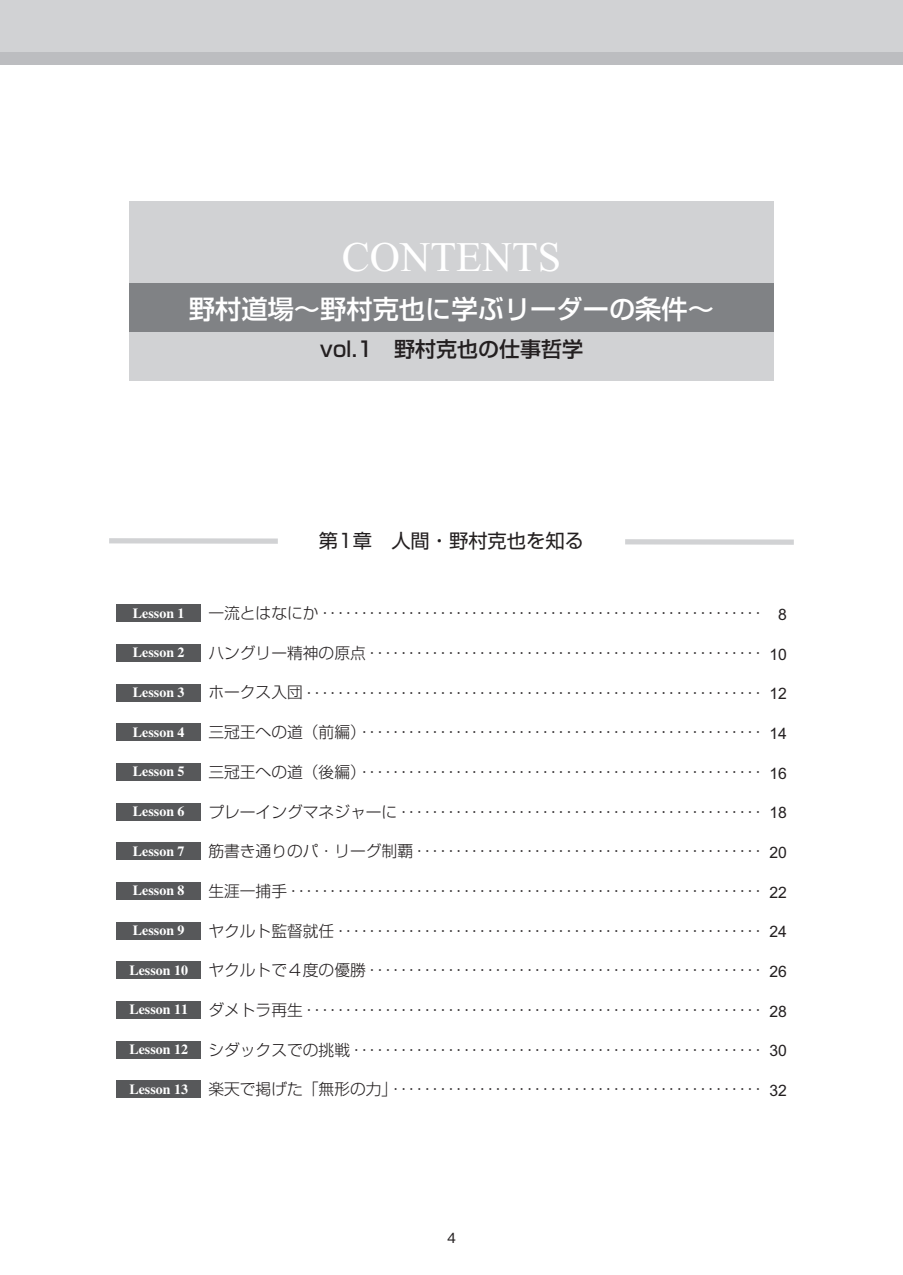
<style>
.page{position:relative;width:903px;height:1275px;background:#fff}
.page>*{position:absolute;margin:0;border:0;box-sizing:border-box;transform-origin:0 0}
.t1{font:42px "Times New Roman";color:#fff}
.t2{font:26.25px "Shin Go Pro Medium 90 pv RKSJ H";color:#fff}
.t3{font:21px "Shin Go Pro Medium 90 pv RKSJ H";color:#231f20}
.t4{font:19.25px "Shin Go Pro Regular 90 pv RKSJ H";letter-spacing:-.005em;color:#231f20}
.t5{font:15.75px "Shin Go Pro Light 90 pv RKSJ H";color:#231f20}
.t6{font:15.75px "Arial";color:#231f20}
.t7{font:700 14px "Times";color:#fff}
.t8{font:500 14px "Gothic BBB Pro";color:#231f20}
</style>
<div class="page">
<div style="left:0;top:0;width:903px;height:64px;background:#d1d2d4"></div>
<div style="left:0;top:52px;width:903px;height:12px;background:#bcbdc0"></div>
<div style="left:129px;top:202px;width:645px;height:179px;background:#d1d2d4"></div>
<div style="left:129px;top:283px;width:645px;height:48px;background:#808285"></div>
<svg style="left:109px;top:538px;width:685px;height:7px"></svg>
<div style="left:117px;top:604px;width:84px;height:18px;background:#57585a"></div>
<div style="left:117px;top:644px;width:84px;height:18px;background:#57585a"></div>
<div style="left:117px;top:684px;width:84px;height:17px;background:#57585a"></div>
<div style="left:117px;top:723px;width:84px;height:18px;background:#57585a"></div>
<div style="left:117px;top:763px;width:84px;height:18px;background:#57585a"></div>
<div style="left:117px;top:803px;width:84px;height:18px;background:#57585a"></div>
<div style="left:117px;top:842px;width:84px;height:18px;background:#57585a"></div>
<div style="left:117px;top:882px;width:84px;height:18px;background:#57585a"></div>
<div style="left:117px;top:922px;width:84px;height:18px;background:#57585a"></div>
<div style="left:117px;top:961px;width:84px;height:18px;background:#57585a"></div>
<div style="left:117px;top:1001px;width:84px;height:18px;background:#57585a"></div>
<div style="left:117px;top:1041px;width:84px;height:18px;background:#57585a"></div>
<div style="left:117px;top:1080px;width:84px;height:18px;background:#57585a"></div>
<h1 class="t1" style="left:342px;top:228px;width:221px">CONTENTS</h1>
<h2 class="t2" style="left:189px;top:287px;width:527px">野村道場～野村克也に学ぶリーダーの条件～</h2>
<h3 class="t3" style="left:320px;top:332px;width:265px">vol.1　野村克也の仕事哲学</h3>
<p class="t4" style="left:319px;top:525px;width:266px">第1章　人間・野村克也を知る</p>
<p class="t7" style="left:133px;top:599px;width:53px">Lesson 1</p>
<p class="t7" style="left:133px;top:639px;width:53px">Lesson 2</p>
<p class="t7" style="left:133px;top:679px;width:53px">Lesson 3</p>
<p class="t7" style="left:133px;top:718px;width:53px">Lesson 4</p>
<p class="t7" style="left:133px;top:758px;width:53px">Lesson 5</p>
<p class="t7" style="left:133px;top:798px;width:53px">Lesson 6</p>
<p class="t7" style="left:133px;top:838px;width:53px">Lesson 7</p>
<p class="t7" style="left:133px;top:877px;width:53px">Lesson 8</p>
<p class="t7" style="left:133px;top:917px;width:53px">Lesson 9</p>
<p class="t7" style="left:129px;top:957px;width:60px">Lesson 10</p>
<p class="t7" style="left:129px;top:996px;width:60px">Lesson 11</p>
<p class="t7" style="left:129px;top:1036px;width:60px">Lesson 12</p>
<p class="t7" style="left:129px;top:1076px;width:60px">Lesson 13</p>
<p class="t5" style="left:208px;top:600px;width:555px">一流とはなにか････････････････････････････････････････････････････････</p>
<p class="t5" style="left:208px;top:640px;width:555px">ハングリー精神の原点･･････････････････････････････････････････････････</p>
<p class="t5" style="left:208px;top:680px;width:555px">ホークス入団･･････････････････････････････････････････････････････････</p>
<p class="t5" style="left:208px;top:719px;width:159px">三冠王への道（前編）</p>
<p class="t5" style="left:208px;top:759px;width:159px">三冠王への道（後編）</p>
<p class="t5" style="left:208px;top:799px;width:555px">プレーイングマネジャーに･･････････････････････････････････････････････</p>
<p class="t5" style="left:208px;top:838px;width:555px">筋書き通りのパ・リーグ制覇････････････････････････････････････････････</p>
<p class="t5" style="left:208px;top:878px;width:555px">生涯一捕手････････････････････････････････････････････････････････････</p>
<p class="t5" style="left:208px;top:918px;width:555px">ヤクルト監督就任･･････････････････････････････････････････････････････</p>
<p class="t5" style="left:208px;top:957px;width:555px">ヤクルトで４度の優勝･･････････････････････････････････････････････････</p>
<p class="t5" style="left:208px;top:997px;width:555px">ダメトラ再生･･････････････････････････････････････････････････････････</p>
<p class="t5" style="left:208px;top:1037px;width:555px">シダックスでの挑戦････････････････････････････････････････････････････</p>
<p class="t5" style="left:208px;top:1076px;width:191px">楽天で掲げた「無形の力」</p>
<p class="t5" style="left:360px;top:719px;width:403px">･･･････････････････････････････････････････････････</p>
<p class="t5" style="left:360px;top:759px;width:403px">･･･････････････････････････････････････････････････</p>
<p class="t5" style="left:392px;top:1076px;width:372px">･･･････････････････････････････････････････････</p>
<p class="t6" style="left:778px;top:604px;width:10px">8</p>
<p class="t6" style="left:769px;top:644px;width:19px">10</p>
<p class="t6" style="left:769px;top:683px;width:19px">12</p>
<p class="t6" style="left:769px;top:723px;width:19px">14</p>
<p class="t6" style="left:769px;top:763px;width:19px">16</p>
<p class="t6" style="left:769px;top:802px;width:19px">18</p>
<p class="t6" style="left:769px;top:842px;width:19px">20</p>
<p class="t6" style="left:769px;top:882px;width:19px">22</p>
<p class="t6" style="left:769px;top:921px;width:19px">24</p>
<p class="t6" style="left:769px;top:961px;width:19px">26</p>
<p class="t6" style="left:769px;top:1001px;width:19px">28</p>
<p class="t6" style="left:769px;top:1041px;width:19px">30</p>
<p class="t6" style="left:769px;top:1080px;width:19px">32</p>
<p class="t8" style="left:447px;top:1226px;width:10px">4</p>
</div>
